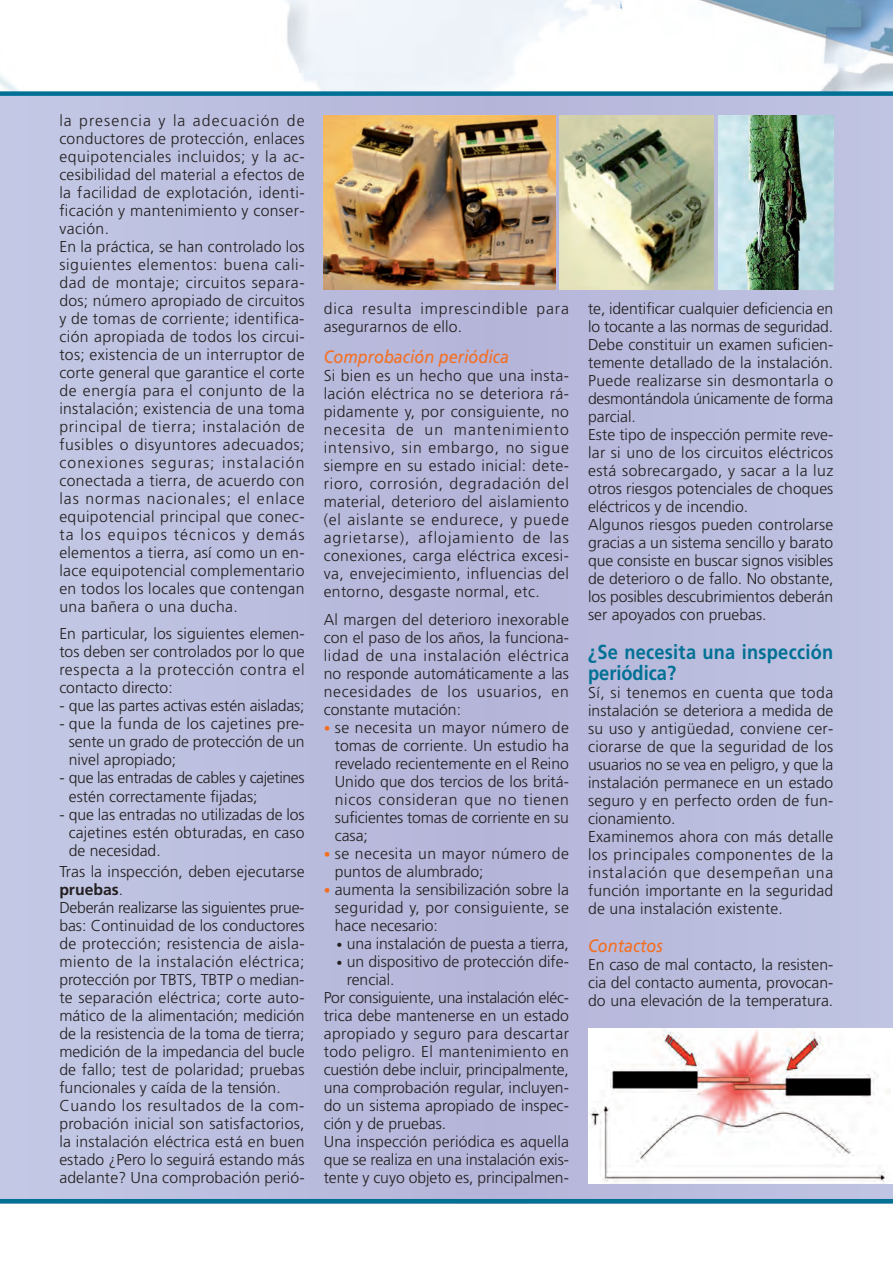
<style>
.page{position:relative;width:893px;height:1263px;background:#fff}
.page>*{position:absolute;margin:0;border:0;box-sizing:border-box;transform-origin:0 0}
.t1{font:700 20.25px/21px "Frutiger";letter-spacing:.015em;color:#007095;scale:.9 1}
.t2{font:italic 18px "Frutiger";color:#f36e21;scale:.9 1}
.t3{font:300 15.75px/18px "Frutiger";letter-spacing:.01em;color:#231f20;text-align:justify}
.t4{font:300 15.75px/18px "Frutiger";letter-spacing:.03em;color:#231f20}
.t5{font:300 15.75px/18px "Frutiger";letter-spacing:-.025em;color:#231f20}
.t6{font:300 15.75px/18px "Frutiger";letter-spacing:.055em;color:#231f20}
.t7{font:300 15.75px "Frutiger";letter-spacing:-.02em;color:#231f20}
.t8{font:300 15.75px "Frutiger";letter-spacing:-.01em;color:#231f20}
.s1{font-weight:700}
.s2{font-size:13.5px;color:#f36e21}
.s3{font-size:12px}
</style>
<div class="page">
<img style="left:286px;top:0;width:606px;height:91px">
<div style="left:0;top:94px;width:892px;height:1109px;background:#bbbede"></div>
<div style="left:0;top:91px;width:892px;height:5px;background:#007095"></div>
<img style="left:588px;top:1028px;width:302px;height:156px">
<img style="left:324px;top:115px;width:231px;height:175px">
<img style="left:560px;top:115px;width:153px;height:175px">
<img style="left:718px;top:115px;width:115px;height:175px">
<hr style="left:0;top:1199px;width:892px;height:4px;background:#007095">
<p class="t3" style="left:59px;top:113px;width:247px;text-align:left">la presencia y la adecuación de conductores de protección, enlaces equipotenciales incluidos; y la ac&shy;cesibilidad del material a efectos de la facilidad de explotación, identi&shy;ficación y mantenimiento y conser&shy;vación.<br>En la práctica, se han controlado los siguientes elementos: buena cali&shy;dad de montaje; circuitos separa&shy;dos; número apropiado de circuitos y de tomas de corriente; identifica&shy;ción apropiada de todos los circui&shy;tos; existencia de un interruptor de corte general que garantice el corte de energía para el conjunto de la instalación; existencia de una toma principal de tierra; instalación de fusibles o disyuntores adecuados; conexiones seguras; instalación conectada a tierra, de acuerdo con las normas nacionales; el enlace equipotencial principal que conec&shy;ta los equipos técnicos y demás elementos a tierra, así como un en&shy;lace equipotencial complementario en todos los locales que contengan una bañera o una ducha.</p>
<p class="t3" style="left:59px;top:626px;width:247px">En particular, los siguientes elemen&shy;tos deben ser controlados por lo que respecta a la protección contra el contacto directo:</p>
<p class="t8" style="left:59px;top:700px;width:247px">- que las partes activas estén aisladas;</p>
<p class="t3" style="left:69px;top:716px;width:237px;text-indent:-10px">- que la funda de los cajetines pre&shy;sente un grado de protección de un nivel apropiado;</p>
<p class="t5" style="left:69px;top:770px;width:237px;text-indent:-10px">- que las entradas de cables y cajetines estén correctamente fijadas;</p>
<p class="t3" style="left:69px;top:806px;width:237px;text-indent:-10px">- que las entradas no utilizadas de los cajetines estén obturadas, en caso de necesidad.</p>
<p class="t3" style="left:59px;top:864px;width:247px;text-align:left">Tras la inspección, deben ejecutarse <span class="s1">pruebas</span>.<br>Deberán realizarse las siguientes prue&shy;bas: Continuidad de los conductores de protección; resistencia de aisla&shy;miento de la instalación eléctrica; protección por TBTS, TBTP o median&shy;te separación eléctrica; corte auto&shy;mático de la alimentación; medición de la resistencia de la toma de tierra; medición de la impedancia del bucle de fallo; test de polaridad; pruebas funcionales y caída de la tensión.<br>Cuando los resultados de la com&shy;probación inicial son satisfactorios, la instalación eléctrica está en buen estado ¿Pero lo seguirá estando más adelante? Una comprobación perió-</p>
<p class="t6" style="left:324px;top:301px;width:247px">dica resulta imprescindible para asegurarnos de ello.</p>
<p class="t2" style="left:324px;top:349px;width:207px">Comprobación periódica</p>
<p class="t3" style="left:324px;top:368px;width:247px">Si bien es un hecho que una insta&shy;lación eléctrica no se deteriora rá&shy;pidamente y, por consiguiente, no necesita de un mantenimiento intensivo, sin embargo, no sigue siempre en su estado inicial: dete&shy;rioro, corrosión, degradación del material, deterioro del aislamiento (el aislante se endurece, y puede agrietarse), aflojamiento de las conexiones, carga eléctrica excesi&shy;va, envejecimiento, influencias del entorno, desgaste normal, etc.</p>
<p class="t3" style="left:324px;top:612px;width:247px">Al margen del deterioro inexorable con el paso de los años, la funciona&shy;lidad de una instalación eléctrica no responde automáticamente a las necesidades de los usuarios, en constante mutación:</p>
<p class="t3" style="left:335px;top:720px;width:236px;text-indent:-11px"><span class="s2">•</span> se necesita un mayor número de tomas de corriente. Un estudio ha revelado recientemente en el Reino Unido que dos tercios de los britá&shy;nicos consideran que no tienen suficientes tomas de corriente en su casa;</p>
<p class="t4" style="left:335px;top:846px;width:236px;text-indent:-11px"><span class="s2">•</span> se necesita un mayor número de puntos de alumbrado;</p>
<p class="t3" style="left:335px;top:882px;width:236px;text-indent:-11px"><span class="s2">•</span> aumenta la sensibilización sobre la seguridad y, por consiguiente, se hace necesario:</p>
<p class="t3" style="left:336px;top:936px;width:234px"><span class="s3">•</span> una instalación de puesta a tierra,</p>
<p class="t3" style="left:336px;top:954px;width:234px"><span class="s3">•</span> un dispositivo de protección dife-</p>
<p class="t3" style="left:347px;top:972px;width:49px">rencial.</p>
<p class="t7" style="left:324px;top:992px;width:247px">Por consiguiente, una instalación eléc-</p>
<p class="t3" style="left:324px;top:1008px;width:247px">trica debe mantenerse en un estado</p>
<p class="t4" style="left:324px;top:1026px;width:247px">apropiado y seguro para descartar</p>
<p class="t3" style="left:324px;top:1044px;width:247px">todo peligro. El mantenimiento en</p>
<p class="t3" style="left:324px;top:1062px;width:247px">cuestión debe incluir, principalmente,</p>
<p class="t3" style="left:324px;top:1080px;width:247px">una comprobación regular, incluyen-</p>
<p class="t3" style="left:324px;top:1098px;width:247px">do un sistema apropiado de inspec-</p>
<p class="t3" style="left:324px;top:1116px;width:124px">ción y de pruebas.</p>
<p class="t3" style="left:324px;top:1134px;width:247px">Una inspección periódica es aquella</p>
<p class="t3" style="left:324px;top:1152px;width:247px">que se realiza en una instalación exis-</p>
<p class="t3" style="left:324px;top:1170px;width:247px">tente y cuyo objeto es, principalmen-</p>
<p class="t3" style="left:588px;top:301px;width:247px;text-align:left">te, identificar cualquier deficiencia en lo tocante a las normas de seguridad.<br>Debe constituir un examen suficien&shy;temente detallado de la instalación.<br>Puede realizarse sin desmontarla o desmontándola únicamente de forma parcial.<br>Este tipo de inspección permite reve&shy;lar si uno de los circuitos eléctricos está sobrecargado, y sacar a la luz otros riesgos potenciales de choques eléctricos y de incendio.<br>Algunos riesgos pueden controlarse gracias a un sistema sencillo y barato que consiste en buscar signos visibles de deterioro o de fallo. No obstante, los posibles descubrimientos deberán ser apoyados con pruebas.</p>
<p class="t1" style="left:588px;top:643px;width:274px">¿Se necesita una inspección periódica?</p>
<p class="t3" style="left:588px;top:685px;width:247px;text-align:left">Sí, si tenemos en cuenta que toda instalación se deteriora a medida de su uso y antigüedad, conviene cer&shy;ciorarse de que la seguridad de los usuarios no se vea en peligro, y que la instalación permanece en un estado seguro y en perfecto orden de fun&shy;cionamiento.<br>Examinemos ahora con más detalle los principales componentes de la instalación que desempeñan una función importante en la seguridad de una instalación existente.</p>
<p class="t2" style="left:588px;top:938px;width:84px">Contactos</p>
<p class="t3" style="left:588px;top:956px;width:247px">En caso de mal contacto, la resisten&shy;cia del contacto aumenta, provocan&shy;do una elevación de la temperatura.</p>
</div>
